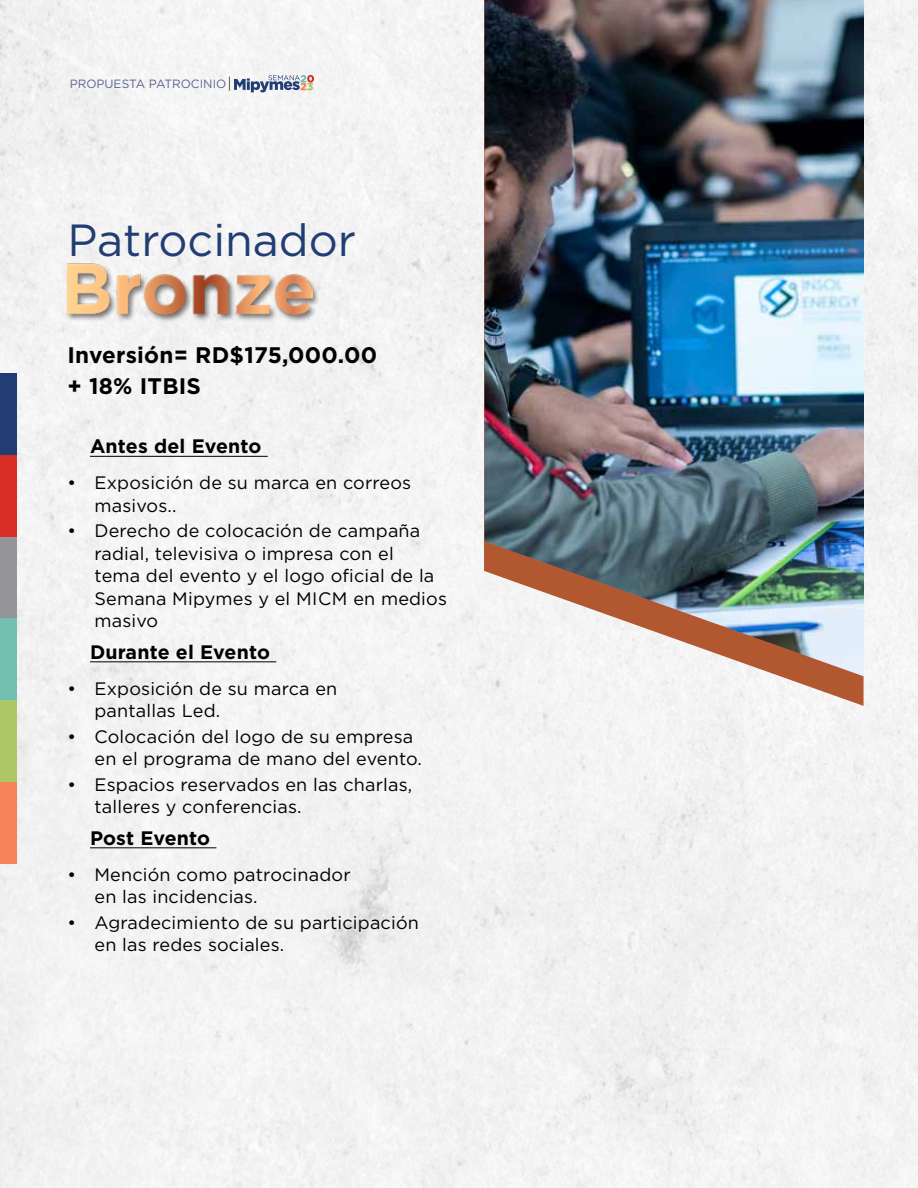
<style>
.page{position:relative;width:918px;height:1188px;background:#f3f3f3}
.page>*{position:absolute;margin:0;border:0;box-sizing:border-box;transform-origin:0 0}
.t1{font:45px "Gotham Pro";color:#213d73}
.t2{font:700 22.5px/31.5px "Gotham Pro";letter-spacing:.01em;color:#000}
.t3{font:700 19.5px "Gotham Pro";letter-spacing:.01em;color:#000}
.t4{font:18px/22.5px "Gotham Pro";letter-spacing:.01em;color:#000}
.t5{font:12px "Gotham Pro";color:#5c638f}
</style>
<div class="page">
<div style="left:0;top:373px;width:16px;height:82px;background:#213d73"></div>
<div style="left:0;top:455px;width:16px;height:82px;background:#d92e26"></div>
<div style="left:0;top:537px;width:16px;height:82px;background:#949499"></div>
<div style="left:0;top:619px;width:16px;height:81px;background:#73bfb0"></div>
<div style="left:0;top:700px;width:16px;height:82px;background:#adc766"></div>
<div style="left:0;top:782px;width:16px;height:82px;background:#f58259"></div>
<svg style="left:229px;top:75px;width:85px;height:17px"></svg>
<svg style="left:484px;top:676px;width:380px;height:30px;fill:#f4f4f4"></svg>
<hr style="left:90px;top:456px;width:178px;height:1px;background:#000">
<hr style="left:90px;top:662px;width:186px;height:1px;background:#000">
<hr style="left:90px;top:848px;width:126px;height:1px;background:#000">
<img style="left:484px;top:0;width:380px;height:676px">
<div style="left:66px;top:263px;width:254px;height:60px;background:#000;opacity:.51"></div>
<img style="left:67px;top:261px;width:246px;height:56px">
<p class="t5" style="left:70px;top:77px;width:158px">PROPUESTA PATROCINIO</p>
<h1 class="t1" style="left:68px;top:215px;width:290px">Patrocinador</h1>
<p class="t2" style="left:68px;top:338px;width:311px">Inversión= RD$175,000.00 + 18% ITBIS</p>
<p class="t3" style="left:90px;top:435px;width:173px">Antes del Evento</p>
<p class="t4" style="left:94px;top:472px;width:318px;text-indent:-27px">• Exposición de su marca en correos masivos..</p>
<p class="t4" style="left:94px;top:520px;width:354px;text-indent:-27px">• Derecho de colocación de campaña radial, televisiva o impresa con el<br>tema del evento y el logo oficial de la<br>Semana Mipymes y el MICM en medios masivo</p>
<p class="t3" style="left:90px;top:640px;width:182px">Durante el Evento</p>
<p class="t4" style="left:94px;top:677px;width:244px;text-indent:-27px">• Exposición de su marca en pantallas Led.</p>
<p class="t4" style="left:94px;top:725px;width:329px;text-indent:-27px">• Colocación del logo de su empresa en el programa de mano del evento.</p>
<p class="t4" style="left:94px;top:773px;width:319px;text-indent:-27px">• Espacios reservados en las charlas, talleres y conferencias.</p>
<p class="t3" style="left:90px;top:826px;width:122px">Post Evento</p>
<p class="t4" style="left:94px;top:863px;width:258px;text-indent:-27px">• Mención como patrocinador en las incidencias.</p>
<p class="t4" style="left:94px;top:911px;width:326px;text-indent:-27px">• Agradecimiento de su participación en las redes sociales.</p>
</div>
